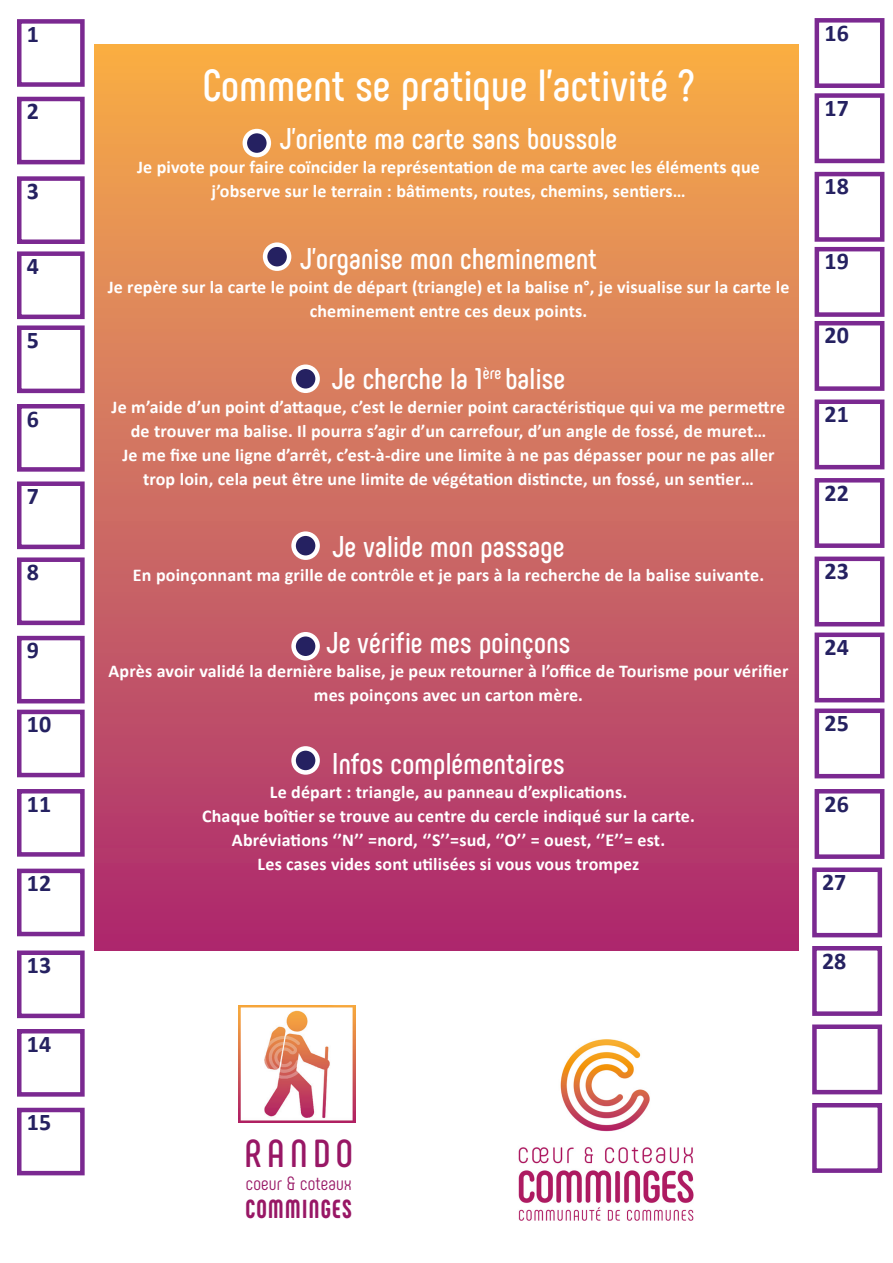
<style>
.page{position:relative;width:893px;height:1263px;background:#fff}
.page>*{position:absolute;margin:0;border:0;box-sizing:border-box;transform-origin:0 0}
.t1{font:700 45px "Phenomena";letter-spacing:.01em;color:#fff}
.t2{font:700 39px "Phenomena";letter-spacing:.14em;color:#981765}
.t3{font:700 30px "Phenomena";letter-spacing:.01em;color:#fff}
.t4{font:800 26.1px "Phenomena";letter-spacing:.06em;color:#981765;scale:.91 1}
.t5{font:700 24px "Calibri";color:#252161}
.t6{font:19.2px "Phenomena";letter-spacing:.01em;color:#981765}
.t7{font:700 18px/24px "Calibri";letter-spacing:.01em;color:#fff;text-align:center}
</style>
<div class="page">
<div style="left:94px;top:45px;width:704px;height:905px;background:linear-gradient(to bottom,#f7af4b,#aa2a73)"></div>
<img style="left:238px;top:1005px;width:118px;height:118px">
<svg style="left:245px;top:131px;width:24px;height:24px"></svg>
<div style="left:243px;top:129px;width:28px;height:28px;border:4px solid #fff;border-radius:50%"></div>
<svg style="left:265px;top:245px;width:24px;height:24px"></svg>
<div style="left:263px;top:242px;width:28px;height:29px;border:4px solid #fff;border-radius:50%"></div>
<svg style="left:294px;top:367px;width:24px;height:24px"></svg>
<div style="left:291px;top:364px;width:29px;height:29px;border:4px solid #fff;border-radius:50%"></div>
<svg style="left:294px;top:534px;width:24px;height:24px"></svg>
<div style="left:291px;top:531px;width:29px;height:29px;border:4px solid #fff;border-radius:50%"></div>
<svg style="left:294px;top:634px;width:24px;height:24px"></svg>
<div style="left:291px;top:632px;width:29px;height:28px;border:4px solid #fff;border-radius:50%"></div>
<svg style="left:294px;top:748px;width:24px;height:24px"></svg>
<div style="left:291px;top:746px;width:29px;height:29px;border:4px solid #fff;border-radius:50%"></div>
<img style="left:518px;top:1039px;width:176px;height:182px">
<div style="left:17px;top:19px;width:68px;height:68px;border:4px solid #7b2991"></div>
<div style="left:815px;top:18px;width:69px;height:70px;border:4px solid #7b2991"></div>
<div style="left:17px;top:481px;width:68px;height:68px;border:4px solid #7b2991"></div>
<div style="left:815px;top:478px;width:69px;height:70px;border:4px solid #7b2991"></div>
<div style="left:17px;top:251px;width:68px;height:68px;border:4px solid #7b2991"></div>
<div style="left:815px;top:247px;width:69px;height:70px;border:4px solid #7b2991"></div>
<div style="left:17px;top:710px;width:68px;height:67px;border:4px solid #7b2991"></div>
<div style="left:815px;top:708px;width:69px;height:70px;border:4px solid #7b2991"></div>
<div style="left:17px;top:950px;width:68px;height:68px;border:4px solid #7b2991"></div>
<div style="left:812px;top:946px;width:70px;height:70px;border:4px solid #7b2991"></div>
<div style="left:17px;top:97px;width:68px;height:67px;border:4px solid #7b2991"></div>
<div style="left:815px;top:93px;width:69px;height:70px;border:4px solid #7b2991"></div>
<div style="left:17px;top:557px;width:68px;height:68px;border:4px solid #7b2991"></div>
<div style="left:815px;top:557px;width:69px;height:69px;border:4px solid #7b2991"></div>
<div style="left:17px;top:325px;width:68px;height:68px;border:4px solid #7b2991"></div>
<div style="left:815px;top:321px;width:69px;height:70px;border:4px solid #7b2991"></div>
<div style="left:17px;top:789px;width:68px;height:68px;border:4px solid #7b2991"></div>
<div style="left:815px;top:789px;width:69px;height:70px;border:4px solid #7b2991"></div>
<div style="left:17px;top:1029px;width:68px;height:68px;border:4px solid #7b2991"></div>
<div style="left:812px;top:1024px;width:70px;height:70px;border:4px solid #7b2991"></div>
<div style="left:17px;top:176px;width:68px;height:68px;border:4px solid #7b2991"></div>
<div style="left:815px;top:172px;width:69px;height:70px;border:4px solid #7b2991"></div>
<div style="left:17px;top:636px;width:68px;height:67px;border:4px solid #7b2991"></div>
<div style="left:815px;top:632px;width:69px;height:70px;border:4px solid #7b2991"></div>
<div style="left:17px;top:404px;width:68px;height:68px;border:4px solid #7b2991"></div>
<div style="left:815px;top:399px;width:69px;height:70px;border:4px solid #7b2991"></div>
<div style="left:17px;top:869px;width:68px;height:67px;border:4px solid #7b2991"></div>
<div style="left:812px;top:867px;width:70px;height:70px;border:4px solid #7b2991"></div>
<div style="left:17px;top:1108px;width:68px;height:67px;border:4px solid #7b2991"></div>
<div style="left:812px;top:1103px;width:70px;height:70px;border:4px solid #7b2991"></div>
<p class="t5" style="left:27px;top:17px;width:14px">1</p>
<p class="t5" style="left:824px;top:16px;width:26px">16</p>
<p class="t1" style="left:203px;top:58px;width:492px">Comment se pratique l’activité ?</p>
<p class="t3" style="left:280px;top:121px;width:339px">J’oriente ma carte sans boussole</p>
<p class="t7" style="left:137px;top:155px;width:624px">Je pivote pour faire coïncider la représentation de ma carte avec les éléments que j’observe sur le terrain : bâtiments, routes, chemins, sentiers…</p>
<p class="t5" style="left:27px;top:94px;width:14px">2</p>
<p class="t5" style="left:824px;top:91px;width:26px">17</p>
<p class="t5" style="left:27px;top:174px;width:14px">3</p>
<p class="t5" style="left:824px;top:169px;width:26px">18</p>
<p class="t3" style="left:300px;top:241px;width:298px">J’organise mon cheminement</p>
<p class="t7" style="left:108px;top:275px;width:683px">Je repère sur la carte le point de départ (triangle) et la balise n°, je visualise sur la carte le cheminement entre ces deux points.</p>
<p class="t5" style="left:27px;top:249px;width:14px">4</p>
<p class="t5" style="left:824px;top:244px;width:26px">19</p>
<p class="t5" style="left:27px;top:323px;width:14px">5</p>
<p class="t5" style="left:824px;top:318px;width:26px">20</p>
<p class="t3" style="left:332px;top:361px;width:235px">Je cherche la 1<sup>ère</sup> balise</p>
<p class="t7" style="left:112px;top:395px;width:675px">Je m’aide d’un point d’attaque, c’est le dernier point caractéristique qui va me permettre de trouver ma balise. Il pourra s’agir d’un carrefour, d’un angle de fossé, de muret…</p>
<p class="t7" style="left:122px;top:443px;width:654px">Je me fixe une ligne d’arrêt, c’est-à-dire une limite à ne pas dépasser pour ne pas aller trop loin, cela peut être une limite de végétation distincte, un fossé, un sentier…</p>
<p class="t5" style="left:27px;top:402px;width:14px">6</p>
<p class="t5" style="left:824px;top:397px;width:26px">21</p>
<p class="t5" style="left:27px;top:479px;width:14px">7</p>
<p class="t5" style="left:824px;top:476px;width:26px">22</p>
<p class="t3" style="left:332px;top:529px;width:234px">Je valide mon passage</p>
<p class="t7" style="left:133px;top:563px;width:633px">En poinçonnant ma grille de contrôle et je pars à la recherche de la balise suivante.</p>
<p class="t5" style="left:27px;top:555px;width:14px">8</p>
<p class="t5" style="left:824px;top:554px;width:26px">23</p>
<p class="t3" style="left:327px;top:625px;width:245px">Je vérifie mes poinçons</p>
<p class="t7" style="left:109px;top:659px;width:681px">Après avoir validé la dernière balise, je peux retourner à l’office de Tourisme pour vérifier mes poinçons avec un carton mère.</p>
<p class="t5" style="left:27px;top:633px;width:14px">9</p>
<p class="t5" style="left:824px;top:630px;width:26px">24</p>
<p class="t5" style="left:27px;top:707px;width:26px">10</p>
<p class="t5" style="left:824px;top:706px;width:26px">25</p>
<p class="t3" style="left:332px;top:745px;width:234px">Infos complémentaires</p>
<p class="t7" style="left:270px;top:779px;width:359px">Le départ : triangle, au panneau d’explications.</p>
<p class="t7" style="left:202px;top:803px;width:494px">Chaque boîtier se trouve au centre du cercle indiqué sur la carte.<br>Abréviations ‘’N’’ =nord, ‘’S’’=sud, ‘’O’’ = ouest, ‘’E’’= est.<br>Les cases vides sont utilisées si vous vous trompez</p>
<p class="t5" style="left:27px;top:786px;width:26px">11</p>
<p class="t5" style="left:824px;top:786px;width:26px">26</p>
<p class="t5" style="left:27px;top:866px;width:26px">12</p>
<p class="t5" style="left:822px;top:865px;width:26px">27</p>
<p class="t5" style="left:27px;top:948px;width:26px">13</p>
<p class="t5" style="left:822px;top:943px;width:26px">28</p>
<p class="t5" style="left:27px;top:1026px;width:26px">14</p>
<p class="t5" style="left:27px;top:1105px;width:26px">15</p>
<p class="t2" style="left:244px;top:1130px;width:110px">RANDO</p>
<p class="t6" style="left:246px;top:1172px;width:107px">coeur &amp; coteaux</p>
<p class="t4" style="left:245px;top:1193px;width:119px">COMMINGES</p>
</div>
